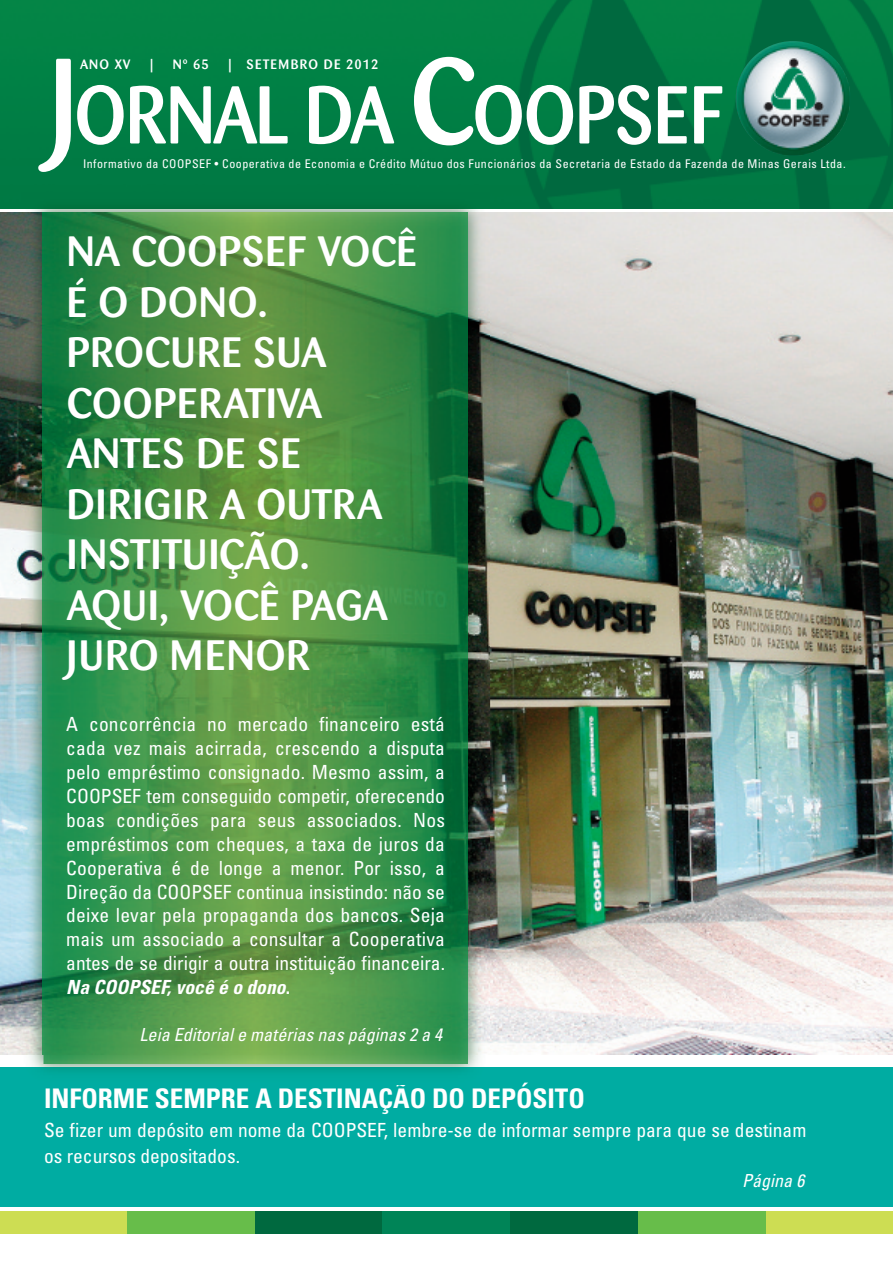
<style>
.page{position:relative;width:893px;height:1276px;background:#fff}
.page>*{position:absolute;margin:0;border:0;box-sizing:border-box;transform-origin:0 0}
.t1{font:500 81px "Barmeno";letter-spacing:-.005em;color:#fff;scale:.9 1}
.t2{font:500 42px/50.4px "Barmeno";letter-spacing:.02em;color:#fff}
.t3{font:700 condensed 27px "Univers";color:#fff}
.t4{font:condensed 19.5px/23.9px "Univers";color:#fff}
.t5{font:italic condensed 18px "Univers";letter-spacing:.005em;color:#fff}
.t6{font:500 13.5px "Barmeno";letter-spacing:.075em;color:#fff}
.t7{font:700 13.5px "Barmeno";color:#fff}
.t8{font:condensed 12px "Univers";letter-spacing:.04em;color:#fff}
.s1{font-size:120px}
.s2{font-weight:700}
.s3{font-weight:700;font-style:italic}
</style>
<div class="page">
<img style="left:0;top:213px;width:893px;height:841px">
<img style="left:0;top:0;width:893px;height:208px">
<img style="left:736px;top:41px;width:114px;height:115px;border-radius:50%">
<div style="left:0;top:1067px;width:893px;height:140px;background:#00aca2"></div>
<div style="left:0;top:1211px;width:128px;height:22px;background:#cddd53"></div>
<div style="left:765px;top:1211px;width:128px;height:22px;background:#cddd53"></div>
<div style="left:128px;top:1211px;width:127px;height:22px;background:#67bd4a"></div>
<div style="left:638px;top:1211px;width:127px;height:22px;background:#67bd4a"></div>
<div style="left:255px;top:1211px;width:128px;height:22px;background:#00693f"></div>
<div style="left:510px;top:1211px;width:128px;height:22px;background:#00693f"></div>
<div style="left:383px;top:1211px;width:127px;height:22px;background:#008457"></div>
<img style="left:21px;top:192px;width:468px;height:880px">
<img style="left:21px;top:213px;width:468px;height:841px">
<img style="left:43px;top:213px;width:425px;height:850px">
<h1 class="t1" style="left:50px;top:81px;width:749px"><span class="s1">J</span>ORNAL DA <span class="s1">C</span>OOPSEF</h1>
<p class="t6" style="left:80px;top:59px;width:52px">ANO XV</p>
<p class="t7" style="left:150px;top:58px;width:5px">|</p>
<p class="t6" style="left:173px;top:59px;width:38px">Nº 65</p>
<p class="t6" style="left:228px;top:59px;width:151px"><span class="s2">|</span> SETEMBRO DE 2012</p>
<p class="t8" style="left:83px;top:160px;width:764px">Informativo da COOPSEF • Cooperativa de Economia e Crédito Mútuo dos Funcionários da Secretaria de Estado da Fazenda de Minas Gerais Ltda.</p>
<h2 class="t2" style="left:67px;top:230px;width:351px">NA COOPSEF VOCÊ<br>É O DONO.<br>PROCURE SUA<br>COOPERATIVA<br>ANTES DE SE<br>DIRIGIR A OUTRA<br>INSTITUIÇÃO.<br>AQUI, VOCÊ PAGA<br>JURO MENOR</h2>
<p class="t4" style="left:66px;top:714px;width:380px;text-align:justify">A concorrência no mercado financeiro está cada vez mais acirrada, crescendo a disputa pelo empréstimo consignado. Mesmo assim, a COOPSEF tem conseguido competir, oferecendo boas condições para seus associados. Nos empréstimos com cheques, a taxa de juros da Cooperativa é de longe a menor. Por isso, a Direção da COOPSEF continua insistindo: não se deixe levar pela propaganda dos bancos. Seja mais um associado a consultar a Cooperativa antes de se dirigir a outra instituição financeira.<br><span class="s3">Na COOPSEF, você é o dono</span><span class="s2">.</span></p>
<p class="t5" style="left:140px;top:1028px;width:304px">Leia Editorial e matérias nas páginas 2 a 4</p>
<h3 class="t3" style="left:44px;top:1088px;width:542px">INFORME SEMPRE A DESTINAÇÃO DO DEPÓSITO</h3>
<p class="t4" style="left:44px;top:1119px;width:764px;line-height:25.7px">Se fizer um depósito em nome da COOPSEF, lembre-se de informar sempre para que se destinam os recursos depositados.</p>
<p class="t5" style="left:742px;top:1174px;width:64px">Página 6</p>
</div>
